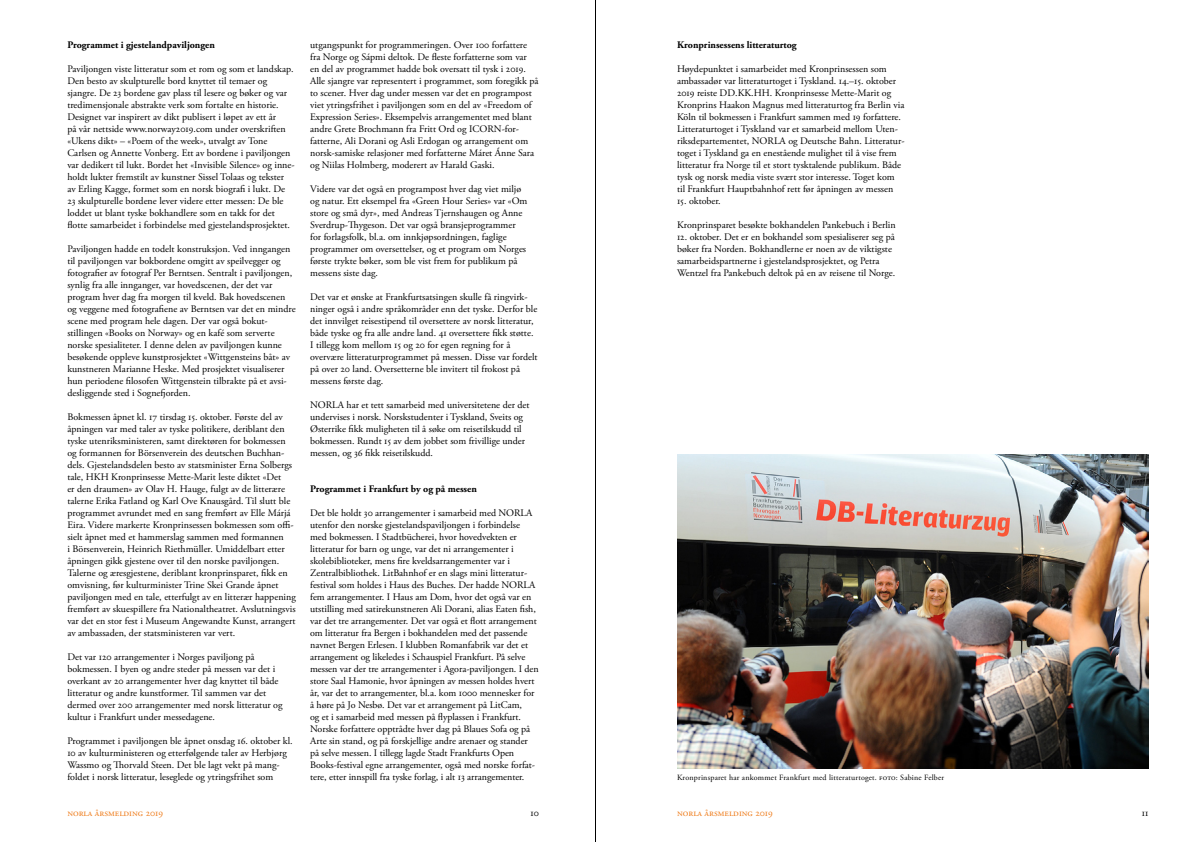
<style>
.page{position:relative;width:1191px;height:842px;background:#fff}
.page>*{position:absolute;margin:0;border:0;box-sizing:border-box;transform-origin:0 0}
.Normal_copy{font:10px/12px "Adobe Garamond Pro";color:#000}
.Heading_2{font:700 10px "Adobe Garamond Pro";color:#000}
.t1{font:10px "Adobe Garamond Pro";color:#ef7f20}
.t2{font:8px "Adobe Garamond Pro";letter-spacing:.025em;color:#000}
</style>
<div class="page">
<img style="left:677px;top:454px;width:471px;height:314px">
<hr style="left:595px;top:0;width:1px;height:842px;background:#000">
<p class="Heading_2" style="left:67px;top:39px;width:149px">Programmet i gjestelandpaviljongen</p>
<p class="Normal_copy" style="left:67px;top:63px;width:229px">Paviljongen viste litteratur som et rom og som et landskap.<br>Den besto av skulpturelle bord knyttet til temaer og sjangre. De 23 bordene gav plass til lesere og bøker og var tredimensjonale abstrakte verk som fortalte en historie.<br>Designet var inspirert av dikt publisert i løpet av ett år<br>på vår nettside www.norway2019.com under overskriften «Ukens dikt» – «Poem of the week», utvalgt av Tone Carlsen og Annette Vonberg. Ett av bordene i paviljongen var dedikert til lukt. Bordet het «Invisible Silence» og inne&shy;holdt lukter fremstilt av kunstner Sissel Tolaas og tekster av Erling Kagge, formet som en norsk biografi i lukt. De 23 skulpturelle bordene lever videre etter messen: De ble loddet ut blant tyske bokhandlere som en takk for det flotte samarbeidet i forbindelse med gjestelandsprosjektet.</p>
<p class="Normal_copy" style="left:67px;top:243px;width:230px">Paviljongen hadde en todelt konstruksjon. Ved inngangen til paviljongen var bokbordene omgitt av speilvegger og fotografier av fotograf Per Berntsen. Sentralt i paviljongen, synlig fra alle innganger, var hovedscenen, der det var program hver dag fra morgen til kveld. Bak hovedscenen og veggene med fotografiene av Berntsen var det en mindre scene med program hele dagen. Der var også bokut&shy;stillingen «Books on Norway» og en kafé som serverte norske spesialiteter. I denne delen av paviljongen kunne besøkende oppleve kunstprosjektet «Wittgensteins båt» av kunstneren Marianne Heske. Med prosjektet visualiserer hun periodene filosofen Wittgenstein tilbrakte på et avsi&shy;desliggende sted i Sognefjorden.</p>
<p class="Normal_copy" style="left:67px;top:411px;width:230px">Bokmessen åpnet kl. 17 tirsdag 15. oktober. Første del av åpningen var med taler av tyske politikere, deriblant den tyske utenriksministeren, samt direktøren for bokmessen og formannen for Börsenverein des deutschen Buchhan&shy;dels. Gjestelandsdelen besto av statsminister Erna Solbergs tale, HKH Kronprinsesse Mette-Marit leste diktet «Det<br>er den draumen» av Olav H. Hauge, fulgt av de litterære talerne Erika Fatland og Karl Ove Knausgård. Til slutt ble programmet avrundet med en sang fremført av Elle Márjá Eira. Videre markerte Kronprinsessen bokmessen som offi&shy;sielt åpnet med et hammerslag sammen med formannen<br>i Börsenverein, Heinrich Riethmüller. Umiddelbart etter åpningen gikk gjestene over til den norske paviljongen.<br>Talerne og æresgjestene, deriblant kronprinsparet, fikk en omvisning, før kulturminister Trine Skei Grande åpnet paviljongen med en tale, etterfulgt av en litterær happening fremført av skuespillere fra Nationaltheatret. Avslutningsvis var det en stor fest i Museum Angewandte Kunst, arrangert av ambassaden, der statsministeren var vert.</p>
<p class="Normal_copy" style="left:67px;top:651px;width:217px">Det var 120 arrangementer i Norges paviljong på bokmessen. I byen og andre steder på messen var det i overkant av 20 arrangementer hver dag knyttet til både litteratur og andre kunstformer. Til sammen var det dermed over 200 arrangementer med norsk litteratur og kultur i Frankfurt under messedagene.</p>
<p class="Normal_copy" style="left:67px;top:735px;width:227px">Programmet i paviljongen ble åpnet onsdag 16. oktober kl.<br>10 av kulturministeren og etterfølgende taler av Herbjørg Wassmo og Thorvald Steen. Det ble lagt vekt på mang&shy;foldet i norsk litteratur, leseglede og ytringsfrihet som</p>
<p class="Normal_copy" style="left:310px;top:39px;width:230px">utgangspunkt for programmeringen. Over 100 forfattere fra Norge og Sápmi deltok. De fleste forfatterne som var en del av programmet hadde bok oversatt til tysk i 2019.<br>Alle sjangre var representert i programmet, som foregikk på to scener. Hver dag under messen var det en programpost viet ytringsfrihet i paviljongen som en del av «Freedom of Expression Series». Eksempelvis arrangementet med blant andre Grete Brochmann fra Fritt Ord og ICORN-for&shy;fatterne, Ali Dorani og Asli Erdogan og arrangement om norsk-samiske relasjoner med forfatterne Máret Ánne Sara og Niilas Holmberg, moderert av Harald Gaski.</p>
<p class="Normal_copy" style="left:310px;top:183px;width:219px">Videre var det også en programpost hver dag viet miljø og natur. Ett eksempel fra «Green Hour Series» var «Om store og små dyr», med Andreas Tjernshaugen og Anne Sverdrup-Thygeson. Det var også bransjeprogrammer for forlagsfolk, bl.a. om innkjøpsordningen, faglige programmer om oversettelser, og et program om Norges første trykte bøker, som ble vist frem for publikum på messens siste dag.</p>
<p class="Normal_copy" style="left:310px;top:291px;width:229px">Det var et ønske at Frankfurtsatsingen skulle få ringvirk&shy;ninger også i andre språkområder enn det tyske. Derfor ble det innvilget reisestipend til oversettere av norsk litteratur, både tyske og fra alle andre land. 41 oversettere fikk støtte.<br>I tillegg kom mellom 15 og 20 for egen regning for å overvære litteraturprogrammet på messen. Disse var fordelt på over 20 land. Oversetterne ble invitert til frokost på messens første dag.</p>
<p class="Normal_copy" style="left:310px;top:399px;width:221px">NORLA har et tett samarbeid med universitetene der det undervises i norsk. Norskstudenter i Tyskland, Sveits og Østerrike fikk muligheten til å søke om reisetilskudd til bokmessen. Rundt 15 av dem jobbet som frivillige under messen, og 36 fikk reisetilskudd.</p>
<p class="Heading_2" style="left:310px;top:483px;width:168px">Programmet i Frankfurt by og på messen</p>
<p class="Normal_copy" style="left:310px;top:507px;width:230px">Det ble holdt 30 arrangementer i samarbeid med NORLA utenfor den norske gjestelandspaviljongen i forbindelse med bokmessen. I Stadtbücherei, hvor hovedvekten er litteratur for barn og unge, var det ni arrangementer i skolebiblioteker, mens fire kveldsarrangementer var i Zentralbibliothek. LitBahnhof er en slags mini litteratur&shy;festival som holdes i Haus des Buches. Der hadde NORLA fem arrangementer. I Haus am Dom, hvor det også var en utstilling med satirekunstneren Ali Dorani, alias Eaten fish, var det tre arrangementer. Det var også et flott arrangement om litteratur fra Bergen i bokhandelen med det passende navnet Bergen Erlesen. I klubben Romanfabrik var det et arrangement og likeledes i Schauspiel Frankfurt. På selve messen var der tre arrangementer i Agora-paviljongen. I den store Saal Hamonie, hvor åpningen av messen holdes hvert år, var det to arrangementer, bl.a. kom 1000 mennesker for å høre på Jo Nesbø. Det var et arrangement på LitCam,<br>og et i samarbeid med messen på flyplassen i Frankfurt.<br>Norske forfattere opptrådte hver dag på Blaues Sofa og på Arte sin stand, og på forskjellige andre arenaer og stander på selve messen. I tillegg lagde Stadt Frankfurts Open Books-festival egne arrangementer, også med norske forfat&shy;tere, etter innspill fra tyske forlag, i alt 13 arrangementer.</p>
<p class="Heading_2" style="left:677px;top:39px;width:121px">Kronprinsessens litteraturtog</p>
<p class="Normal_copy" style="left:677px;top:63px;width:229px">Høydepunktet i samarbeidet med Kronprinsessen som ambassadør var litteraturtoget i Tyskland. 14.–15. oktober 2019 reiste DD.KK.HH. Kronprinsesse Mette-Marit og Kronprins Haakon Magnus med litteraturtog fra Berlin via Köln til bokmessen i Frankfurt sammen med 19 forfattere.<br>Litteraturtoget i Tyskland var et samarbeid mellom Uten&shy;riksdepartementet, NORLA og Deutsche Bahn. Litteratur&shy;toget i Tyskland ga en enestående mulighet til å vise frem litteratur fra Norge til et stort tysktalende publikum. Både tysk og norsk media viste svært stor interesse. Toget kom til Frankfurt Hauptbahnhof rett før åpningen av messen</p>
<p class="Normal_copy" style="left:677px;top:195px;width:45px">15. oktober.</p>
<p class="Normal_copy" style="left:677px;top:219px;width:220px">Kronprinsparet besøkte bokhandelen Pankebuch i Berlin</p>
<p class="Normal_copy" style="left:677px;top:231px;width:220px">12. oktober. Det er en bokhandel som spesialiserer seg på bøker fra Norden. Bokhandlerne er noen av de viktigste samarbeidspartnerne i gjestelandsprosjektet, og Petra Wentzel fra Pankebuch deltok på en av reisene til Norge.</p>
<p class="t2" style="left:677px;top:773px;width:269px">Kronprinsparet har ankommet Frankfurt med litteraturtoget. Foto: Sabine Felber</p>
<p class="t1" style="left:67px;top:807px;width:97px">NORLA Årsmelding 2019</p>
<p class="Normal_copy" style="left:530px;top:807px;width:10px">10</p>
<p class="t1" style="left:677px;top:807px;width:97px">NORLA Årsmelding 2019</p>
<p class="Normal_copy" style="left:1141px;top:807px;width:8px">11</p>
</div>
